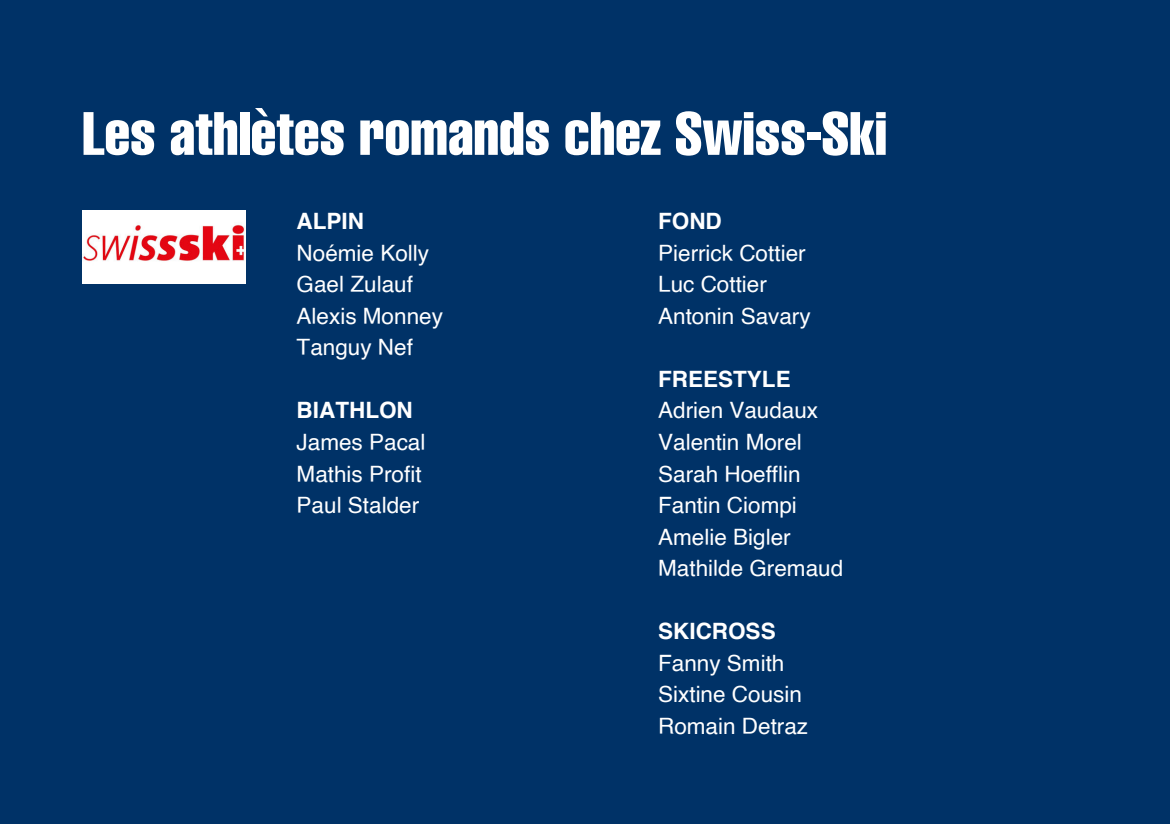
<style>
.page{position:relative;width:1170px;height:824px;background:#003267}
.page>*{position:absolute;margin:0;border:0;box-sizing:border-box;transform-origin:0 0}
.t1{font:extra-condensed 60px "Helvetica";color:#fff}
.t2{font:22.5px/31.5px "Helvetica";color:#fff}
.t3{font:700 22.5px "Helvetica";color:#fff}
</style>
<div class="page">
<img style="left:82px;top:210px;width:163px;height:73px">
<h1 class="t1" style="left:82px;top:95px;width:806px">Les athlètes romands chez Swiss-Ski</h1>
<p class="t3" style="left:297px;top:203px;width:69px">ALPIN</p>
<p class="t2" style="left:297px;top:238px;width:148px">Noémie Kolly<br>Gael Zulauf<br>Alexis Monney<br>Tanguy Nef</p>
<p class="t3" style="left:297px;top:392px;width:118px">BIATHLON</p>
<p class="t2" style="left:297px;top:427px;width:130px">James Pacal<br>Mathis Profit<br>Paul Stalder</p>
<p class="t3" style="left:658px;top:203px;width:65px">FOND</p>
<p class="t2" style="left:658px;top:238px;width:154px">Pierrick Cottier<br>Luc Cottier<br>Antonin Savary</p>
<p class="t3" style="left:658px;top:361px;width:134px">FREESTYLE</p>
<p class="t2" style="left:658px;top:395px;width:187px">Adrien Vaudaux<br>Valentin Morel<br>Sarah Hoefflin<br>Fantin Ciompi<br>Amelie Bigler<br>Mathilde Gremaud</p>
<p class="t3" style="left:658px;top:613px;width:119px">SKICROSS</p>
<p class="t2" style="left:658px;top:647px;width:152px">Fanny Smith<br>Sixtine Cousin<br>Romain Detraz</p>
</div>
